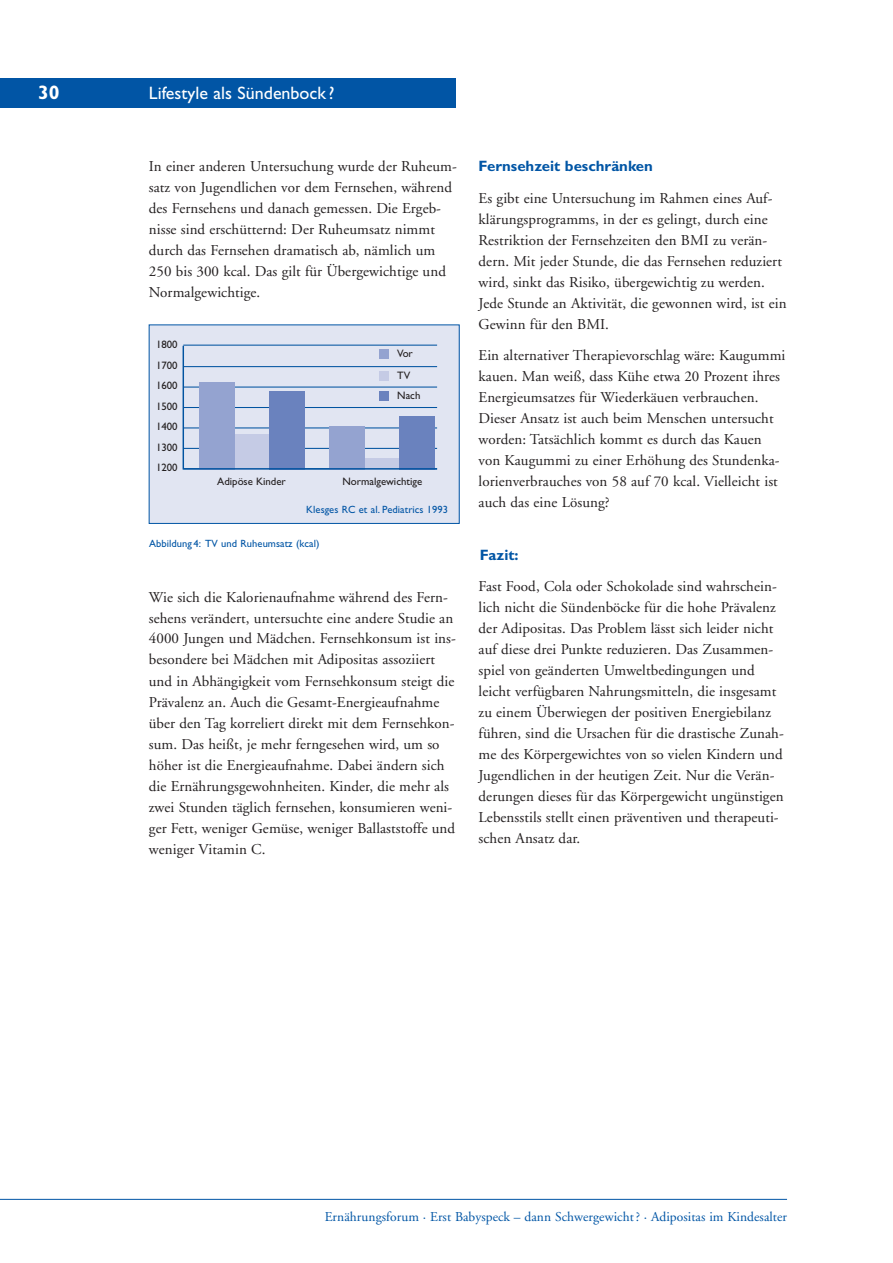
<style>
.page{position:relative;width:893px;height:1263px;background:#fff}
.page>*{position:absolute;margin:0;border:0;box-sizing:border-box;transform-origin:0 0}
.t1{font:700 19.5px "Gill Sans";color:#fff}
.t2{font:18px "Gill Sans";color:#fff}
.t3{font:15px/21px "Adobe Garamond";letter-spacing:.005em;color:#231f20}
.t4{font:700 15px "Gill Sans";color:#0155a5}
.t5{font:13.5px "Adobe Garamond";letter-spacing:.005em;color:#0155a5}
.t6{font:10.8px/20.5px "Gill Sans";color:#231f20;text-align:justify}
.t7{font:10.5px "Gill Sans";letter-spacing:.005em;color:#0155a5}
</style>
<div class="page">
<div style="left:0;top:78px;width:455px;height:30px;background:#0155a5"></div>
<hr style="left:0;top:1199px;width:787px;height:1px;background:#0155a5">
<div style="left:149px;top:325px;width:310px;height:198px;background:#e1e5f2"></div>
<svg style="left:182px;top:344px;width:256px;height:126px"></svg>
<div style="left:149px;top:325px;width:310px;height:199px;border:1px solid #0155a5"></div>
<h1 class="t1" style="left:38px;top:86px;width:23px">30</h1>
<p class="t2" style="left:149px;top:87px;width:187px">Lifestyle als Sündenbock?</p>
<p class="t3" style="left:149px;top:157px;width:309px">In einer anderen Untersuchung wurde der Ruheum&shy;satz von Jugendlichen vor dem Fernsehen, während des Fernsehens und danach gemessen. Die Ergeb&shy;nisse sind erschütternd: Der Ruheumsatz nimmt durch das Fernsehen dramatisch ab, nämlich um 250 bis 300 kcal. Das gilt für Übergewichtige und Normalgewichtige.</p>
<p class="t6" style="left:156px;top:335px;width:23px">1800<br>1700<br>1600<br>1500<br>1400<br>1300<br>1200</p>
<p class="t6" style="left:397px;top:344px;width:17px;line-height:21.6px">Vor<br>TV</p>
<p class="t6" style="left:397px;top:386px;width:25px">Nach</p>
<p class="t6" style="left:217px;top:472px;width:70px">Adipöse Kinder</p>
<p class="t6" style="left:342px;top:472px;width:81px">Normalgewichtige</p>
<p class="t7" style="left:306px;top:506px;width:143px">Klesges RC et al. Pediatrics 1993</p>
<p class="t7" style="left:149px;top:540px;width:172px">Abbildung4: TV und Ruheumsatz (kcal)</p>
<p class="t3" style="left:149px;top:588px;width:308px">Wie sich die Kalorienaufnahme während des Fern&shy;sehens verändert, untersuchte eine andere Studie an 4000 Jungen und Mädchen. Fernsehkonsum ist ins&shy;besondere bei Mädchen mit Adipositas assoziiert und in Abhängigkeit vom Fernsehkonsum steigt die Prävalenz an. Auch die Gesamt-Energieaufnahme über den Tag korreliert direkt mit dem Fernsehkon&shy;sum. Das heißt, je mehr ferngesehen wird, um so höher ist die Energieaufnahme. Dabei ändern sich die Ernährungsgewohnheiten. Kinder, die mehr als zwei Stunden täglich fernsehen, konsumieren weni&shy;ger Fett, weniger Gemüse, weniger Ballaststoffe und weniger Vitamin C.</p>
<p class="t4" style="left:478px;top:161px;width:176px">Fernsehzeit beschränken</p>
<p class="t3" style="left:478px;top:189px;width:309px">Es gibt eine Untersuchung im Rahmen eines Auf&shy;klärungsprogramms, in der es gelingt, durch eine Restriktion der Fernsehzeiten den BMI zu verän&shy;dern. Mit jeder Stunde, die das Fernsehen reduziert wird, sinkt das Risiko, übergewichtig zu werden.<br>Jede Stunde an Aktivität, die gewonnen wird, ist ein Gewinn für den BMI.</p>
<p class="t3" style="left:478px;top:346px;width:308px">Ein alternativer Therapievorschlag wäre: Kaugummi kauen. Man weiß, dass Kühe etwa 20 Prozent ihres Energieumsatzes für Wiederkäuen verbrauchen.<br>Dieser Ansatz ist auch beim Menschen untersucht worden: Tatsächlich kommt es durch das Kauen von Kaugummi zu einer Erhöhung des Stundenka&shy;lorienverbrauches von 58 auf 70 kcal. Vielleicht ist auch das eine Lösung?</p>
<p class="t4" style="left:480px;top:549px;width:40px">Fazit:</p>
<p class="t3" style="left:478px;top:577px;width:307px">Fast Food, Cola oder Schokolade sind wahrschein&shy;lich nicht die Sündenböcke für die hohe Prävalenz der Adipositas. Das Problem lässt sich leider nicht auf diese drei Punkte reduzieren. Das Zusammen&shy;spiel von geänderten Umweltbedingungen und leicht verfügbaren Nahrungsmitteln, die insgesamt zu einem Überwiegen der positiven Energiebilanz führen, sind die Ursachen für die drastische Zunah&shy;me des Körpergewichtes von so vielen Kindern und Jugendlichen in der heutigen Zeit. Nur die Verän&shy;derungen dieses für das Körpergewicht ungünstigen Lebensstils stellt einen präventiven und therapeuti&shy;schen Ansatz dar.</p>
<p class="t5" style="left:325px;top:1211px;width:464px">Ernährungsforum · Erst Babyspeck – dann Schwergewicht ? · Adipositas im Kindesalter</p>
</div>
